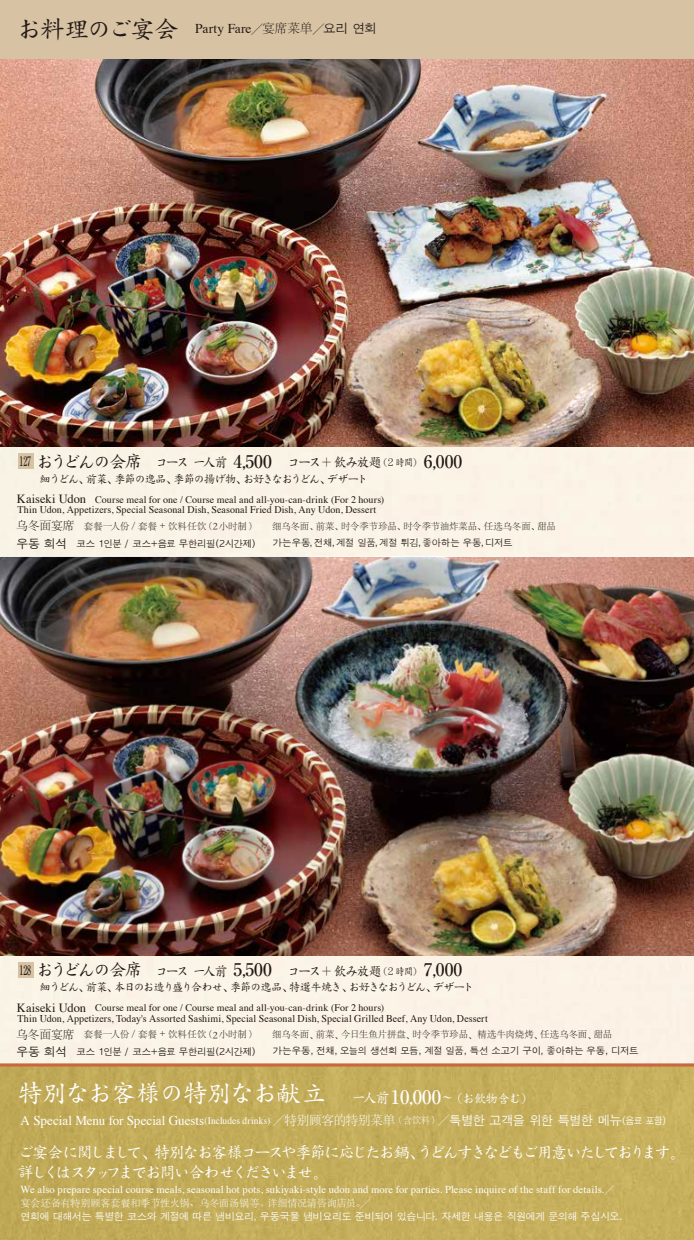
<style>
.page{position:relative;width:694px;height:1240px;background:#fff}
.page>*{position:absolute;margin:0;border:0;box-sizing:border-box;transform-origin:0 0}
.t1{font:25px "DF Kai Sho Md MP RKSJ H";letter-spacing:-.07em;color:#fff}
.t2{font:16.25px/20.6px "DF Kai Sho Md MP RKSJ H";letter-spacing:-.17em;color:#fff}
.t3{font:13.75px "DF Kai Sho Md MP RKSJ H";letter-spacing:-.125em;color:#221815;scale:.9 1}
.t4{font:13.5px "Times";letter-spacing:-.005em;color:#fff}
.t5{font:13.5px "Times";letter-spacing:.015em;color:#221815}
.t6{font:12.5px "Times";color:#221815}
.t7{font:12.5px "DF Kai Sho Md MP RKSJ H";letter-spacing:-.075em;color:#fff}
.t8{font:11.25px "DF Kai Sho Md MP RKSJ H";letter-spacing:-.115em;color:#221815}
.t9{font:10.62px "Times";letter-spacing:.005em;color:#fff}
.t10{font:10.38px "Times";letter-spacing:.01em;color:#221815;scale:.96 1}
.t11{font:10.25px "Times";letter-spacing:.01em;color:#221815}
.t12{font:10px "Times";letter-spacing:.01em;color:#221815}
.t13{font:10px "Batang Che";letter-spacing:-.04em;color:#fff}
.t14{font:10px "ST Song";letter-spacing:-.01em;color:#fff}
.t15{font:9.38px "Batang Che";letter-spacing:-.04em;color:#221815}
.t16{font:9.38px "ST Song";letter-spacing:-.005em;color:#221815}
.t17{font:9.38px "ST Song";letter-spacing:.015em;color:#221815}
.t18{font:9.38px "Batang Che";letter-spacing:-.02em;color:#221815}
.s1{font-family:"DF Kai Sho Md MP RKSJ H";font-size:25px}
.s2{font-family:"Ryumin Pro";font-size:12.75px}
.s3{font-family:"ST Song";font-size:12.75px}
.s4{font-family:"Batang Che";font-size:12.75px}
.s5{font-family:"Ryumin Pro";font-weight:500;font-size:13.12px}
.s6{font-size:17.5px}
.s7{font-family:"Ryumin Pro";font-weight:500;font-size:17.5px}
.s8{font-size:10px}
.s9{font-size:11.88px}
.s10{font-size:10.25px}
.s11{font-size:15px}
.s12{font-family:"Ryumin Pro";font-weight:500;font-size:18.75px}
.s13{font-family:"Ryumin Pro";font-weight:500;font-size:12.25px}
.s14{font-size:10.12px}
.s15{font-family:"ST Song";font-size:9.62px}
.s16{font-family:"Batang Che";font-size:9.62px}
.s17{font-family:"Ryumin Pro"}
.s18{font-family:"Ryumin Pro";font-size:10.62px}
</style>
<div class="page">
<img style="left:0;top:0;width:694px;height:1240px">
<p class="t5" style="left:17px;top:16px;width:361px"><span class="s1">お料理のご宴会</span> Party Fare<span class="s2">／</span><span class="s3">宴席菜单</span><span class="s2">／</span><span class="s4">요리 연회</span></p>
<p class="t3" style="left:19px;top:455px;width:493px"><span class="s5">127</span> <span class="s6">おうどんの会席</span> コース 一人前 <span class="s7">4,500</span> コース+ 飲み放題<span class="s8">（2 時間）</span> <span class="s7">6,000</span></p>
<p class="t8" style="left:40px;top:473px;width:330px">細うどん、前菜、季節の逸品、季節の揚げ物、お好きなおうどん、デザート</p>
<p class="t6" style="left:17px;top:487px;width:71px">Kaiseki Udon</p>
<p class="t17" style="left:16px;top:520px;width:237px"><span class="s9">乌冬面宴席</span> 套餐一人份 / 套餐 + 饮料任饮 ( <span class="s10">2</span>小时制 )</p>
<p class="t16" style="left:272px;top:520px;width:285px">细乌冬面、前菜、时令季节珍品、时令季节油炸菜品、任选乌冬面、甜品</p>
<p class="t12" style="left:95px;top:490px;width:290px">Course meal for one / Course meal and all-you-can-drink (For 2 hours)</p>
<p class="t15" style="left:16px;top:538px;width:241px"><span class="s9">우동 회석</span>　코스 1인분 / 코스+음료 무한리필(2시간제)</p>
<p class="t15" style="left:273px;top:537px;width:241px">가는우동, 전채, 계절 일품, 계절 튀김, 좋아하는 우동, 디저트</p>
<p class="t11" style="left:18px;top:500px;width:360px">Thin Udon, Appetizers, Special Seasonal Dish, Seasonal Fried Dish, Any Udon, Dessert</p>
<p class="t3" style="left:19px;top:963px;width:493px"><span class="s5">128</span> <span class="s6">おうどんの会席</span> コース 一人前 <span class="s7">5,500</span> コース+ 飲み放題<span class="s8">（2 時間）</span> <span class="s7">7,000</span></p>
<p class="t8" style="left:40px;top:981px;width:436px">細うどん、前菜、本日のお造り盛り合わせ、季節の逸品、特選牛焼き、お好きなおうどん、デザート</p>
<p class="t6" style="left:17px;top:995px;width:71px">Kaiseki Udon</p>
<p class="t17" style="left:16px;top:1028px;width:237px"><span class="s9">乌冬面宴席</span>　套餐一人份 / 套餐 + 饮料任饮 ( <span class="s10">2</span>小时制 )</p>
<p class="t16" style="left:272px;top:1028px;width:342px">细乌冬面、前菜、今日生鱼片拼盘、时令季节珍品、精选牛肉烧烤、任选乌冬面、甜品</p>
<p class="t12" style="left:95px;top:998px;width:290px">Course meal for one / Course meal and all-you-can-drink (For 2 hours)</p>
<p class="t15" style="left:16px;top:1046px;width:241px"><span class="s9">우동 회석</span>　코스 1인분 / 코스+음료 무한리필(2시간제)</p>
<p class="t18" style="left:273px;top:1045px;width:367px">가는우동, 전채, 오늘의 생선회 모듬, 계절 일품, 특선 소고기 구이, 좋아하는 우동, 디저트</p>
<p class="t10" style="left:18px;top:1008px;width:491px">Thin Udon, Appetizers, Today's Assorted Sashimi, Special Seasonal Dish, Special Grilled Beef, Any Udon, Dessert</p>
<h1 class="t1" style="left:18px;top:1081px;width:309px">特別なお客様の特別なお献立</h1>
<p class="t7" style="left:352px;top:1092px;width:183px"><span class="s11">一人前</span><span class="s12">10,000</span><span class="s13">～</span>（お飲物含む）</p>
<h2 class="t2" style="left:17px;top:1141px;width:671px">ご宴会に関しまして、特別なお客様コースや季節に応じたお鍋、うどんすきなどもご用意いたしております。詳しくはスタッフまでお問い合わせくださいませ。</h2>
<p class="t4" style="left:21px;top:1107px;width:647px">A Special Menu for Special Guests<span class="s14">(Includes drinks)</span> <span class="s2">／</span><span class="s3">特别顾客的特别菜单</span> <span class="s15">( 含饮料 )</span> <span class="s2">／</span><span class="s4">특별한 고객을 위한 특별한 메뉴</span><span class="s16">(음료 포함)</span></p>
<p class="t9" style="left:21px;top:1179px;width:596px">We also prepare special course meals, seasonal hot pots, sukiyaki-style udon and more for parties. Please inquire of the staff for details. <span class="s17">／</span></p>
<p class="t14" style="left:21px;top:1197px;width:351px">宴会还备有特别顾客套餐和季节性火锅、乌冬面汤锅等。详细情况请咨询店员。<span class="s18">／</span></p>
<p class="t13" style="left:21px;top:1211px;width:604px">연회에 대해서는 특별한 코스와 계절에 따른 냄비요리, 우동국물 냄비요리도 준비되어 있습니다. 자세한 내용은 직원에게 문의해 주십시오.</p>
</div>
